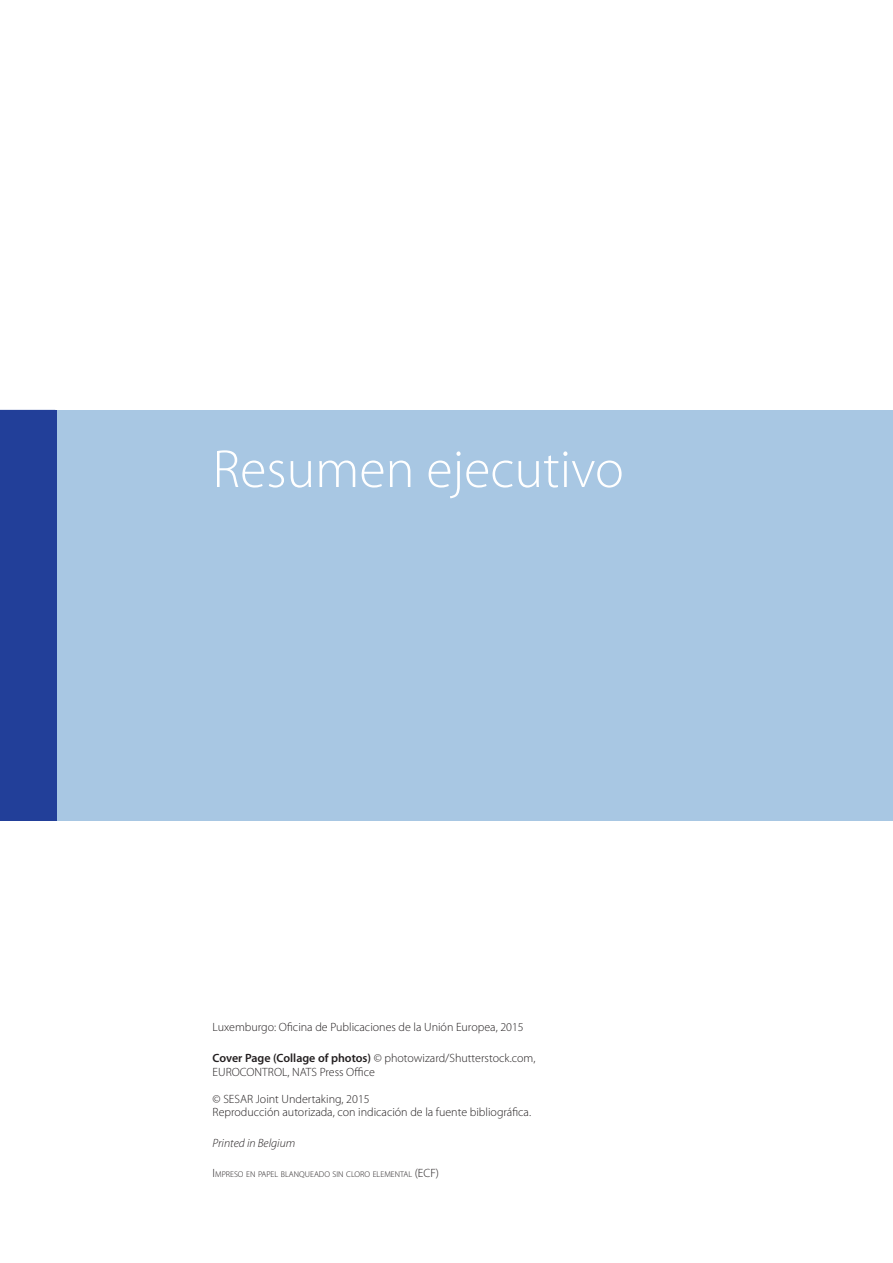
<style>
.page{position:relative;width:893px;height:1263px;background:#fff}
.page>*{position:absolute;margin:0;border:0;box-sizing:border-box;transform-origin:0 0}
.title_1{font:300 54px "Myriad Pro";color:#fff}
.body{font:300 12px "Myriad Pro";color:#231f20}
.body-2{font:italic 300 12px "Myriad Pro";color:#231f20}
.body-3{font:300 8.4px "Myriad Pro";color:#231f20}
.s1{font-weight:600}
.s2{font-size:12px}
</style>
<div class="page">
<div style="left:0;top:410px;width:893px;height:411px;background:#a8c7e3"></div>
<div style="left:0;top:410px;width:56px;height:411px;background:#223f99"></div>
<p class="title_1" style="left:213px;top:439px;width:413px">Resumen ejecutivo</p>
<p class="body" style="left:213px;top:1020px;width:313px">Luxemburgo: Oficina de Publicaciones de la Unión Europea, 2015</p>
<p class="body" style="left:213px;top:1051px;width:324px"><span class="s1">Cover Page (Collage of photos)</span> © photowizard/Shutterstock.com,</p>
<p class="body" style="left:213px;top:1065px;width:164px">EUROCONTROL, NATS Press Office</p>
<p class="body" style="left:213px;top:1092px;width:159px">© SESAR Joint Undertaking, 2015</p>
<p class="body" style="left:213px;top:1105px;width:320px">Reproducción autorizada, con indicación de la fuente bibliográfica.</p>
<p class="body-2" style="left:213px;top:1136px;width:84px">Printed in Belgium</p>
<p class="body-3" style="left:213px;top:1170px;width:228px"><span class="s2">I</span>MPRESO EN PAPEL BLANQUEADO SI N CLORO ELEMENTAL <span class="s2">(ECF)</span></p>
</div>
